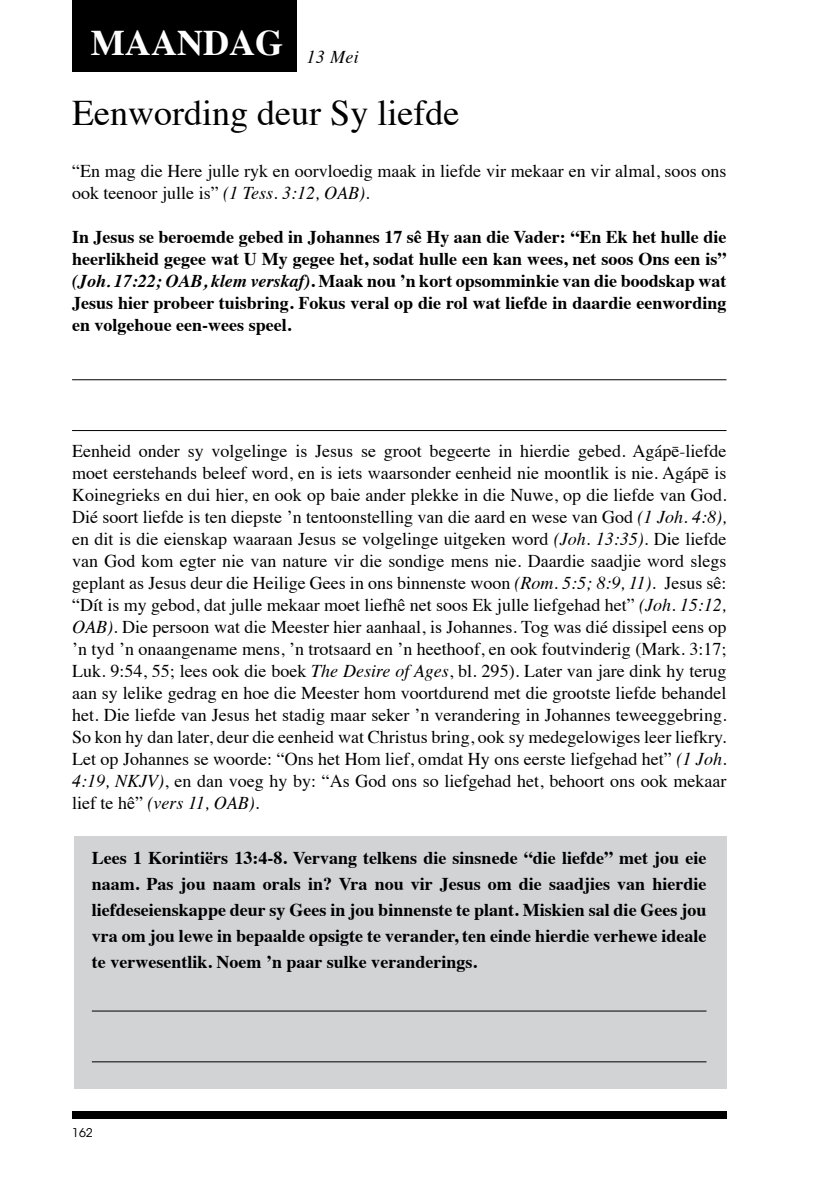
<style>
.page{position:relative;width:840px;height:1191px;background:#fff}
.page>*{position:absolute;margin:0;border:0;box-sizing:border-box;transform-origin:0 0}
.t1{font:36px "Times";color:#000}
.t2{font:700 36px "Times";color:#fff}
.t3{font:18px/22px "Times";color:#000}
.t4{font:700 18px/22px "Times";color:#000;text-align:justify}
.t5{font:italic 18px "Times";color:#000}
.t6{font:12px "ITC Avant Garde Std";color:#000}
.s1{font-style:italic}
</style>
<div class="page">
<div style="left:72px;top:1111px;width:654px;height:8px;background:#000"></div>
<div style="left:72px;top:0;width:225px;height:71px;background:#000"></div>
<hr style="left:72px;top:430px;width:654px;height:1px;background:#000">
<hr style="left:72px;top:379px;width:654px;height:1px;background:#000">
<div style="left:74px;top:836px;width:652px;height:253px;background:#d1d3d4"></div>
<hr style="left:92px;top:1061px;width:614px;height:1px;background:#000">
<hr style="left:92px;top:1010px;width:614px;height:1px;background:#000">
<h1 class="t2" style="left:91px;top:8px;width:193px">MAANDAG</h1>
<p class="t5" style="left:306px;top:41px;width:54px">13 Mei</p>
<h1 class="t1" style="left:72px;top:80px;width:388px">Eenwording deur Sy liefde</h1>
<p class="t3" style="left:72px;top:159px;width:655px">“En mag die Here julle ryk en oorvloedig maak in liefde vir mekaar en vir almal, soos ons ook teenoor julle is” <span class="s1">(1 Tess. 3:12, OAB)</span>.</p>
<p class="t4" style="left:72px;top:224px;width:655px">In Jesus se beroemde gebed in Johannes 17 sê Hy aan die Vader: “En Ek het hulle die heerlikheid gegee wat U My gegee het, sodat hulle een kan wees, net soos Ons een is” <span class="s1">(Joh. 17:22; OAB, klem verskaf)</span>. Maak nou ’n kort opsomminkie van die boodskap wat Jesus hier probeer tuisbring. Fokus veral op die rol wat liefde in daardie eenwording en volgehoue een-wees speel.</p>
<p class="t3" style="left:72px;top:439px;width:655px;text-align:justify">Eenheid onder sy volgelinge is Jesus se groot begeerte in hierdie gebed. Agápē-liefde moet eerstehands beleef word, en is iets waarsonder eenheid nie moontlik is nie. Agápē is Koinegrieks en dui hier, en ook op baie ander plekke in die Nuwe, op die liefde van God.<br>Dié soort liefde is ten diepste ’n tentoonstelling van die aard en wese van God <span class="s1">(1 Joh. 4:8), </span>en dit is die eienskap waaraan Jesus se volgelinge uitgeken word <span class="s1">(Joh. 13:35).</span> Die liefde van God kom egter nie van nature vir die sondige mens nie. Daardie saadjie word slegs geplant as Jesus deur die Heilige Gees in ons binnenste woon <span class="s1">(Rom. 5:5; 8:9, 11).</span> Jesus sê: “Dít is my gebod, dat julle mekaar moet liefhê net soos Ek julle liefgehad het” <span class="s1">(Joh. 15:12, OAB).</span> Die persoon wat die Meester hier aanhaal, is Johannes. Tog was dié dissipel eens op ’n tyd ’n onaangename mens, ’n trotsaard en ’n heethoof, en ook foutvinderig (Mark. 3:17; Luk. 9:54, 55; lees ook die boek <span class="s1">The Desire of Ages</span>, bl. 295). Later van jare dink hy terug aan sy lelike gedrag en hoe die Meester hom voortdurend met die grootste liefde behandel het. Die liefde van Jesus het stadig maar seker ’n verandering in Johannes teweeggebring.<br>So kon hy dan later, deur die eenheid wat Christus bring, ook sy medegelowiges leer liefkry.<br>Let op Johannes se woorde: “Ons het Hom lief, omdat Hy ons eerste liefgehad het” <span class="s1">(1 Joh.<br>4:19, NKJV)</span>, en dan voeg hy by: “As God ons so liefgehad het, behoort ons ook mekaar lief te hê” <span class="s1">(vers 11, OAB).</span></p>
<p class="t4" style="left:92px;top:843px;width:615px;line-height:26px">Lees 1 Korintiërs 13:4-8. Vervang telkens die sinsnede “die liefde” met jou eie naam. Pas jou naam orals in? Vra nou vir Jesus om die saadjies van hierdie liefdeseienskappe deur sy Gees in jou binnenste te plant. Miskien sal die Gees jou vra om jou lewe in bepaalde opsigte te verander, ten einde hierdie verhewe ideale te verwesentlik. Noem ’n paar sulke veranderings.</p>
<p class="t6" style="left:72px;top:1125px;width:22px">162</p>
</div>
